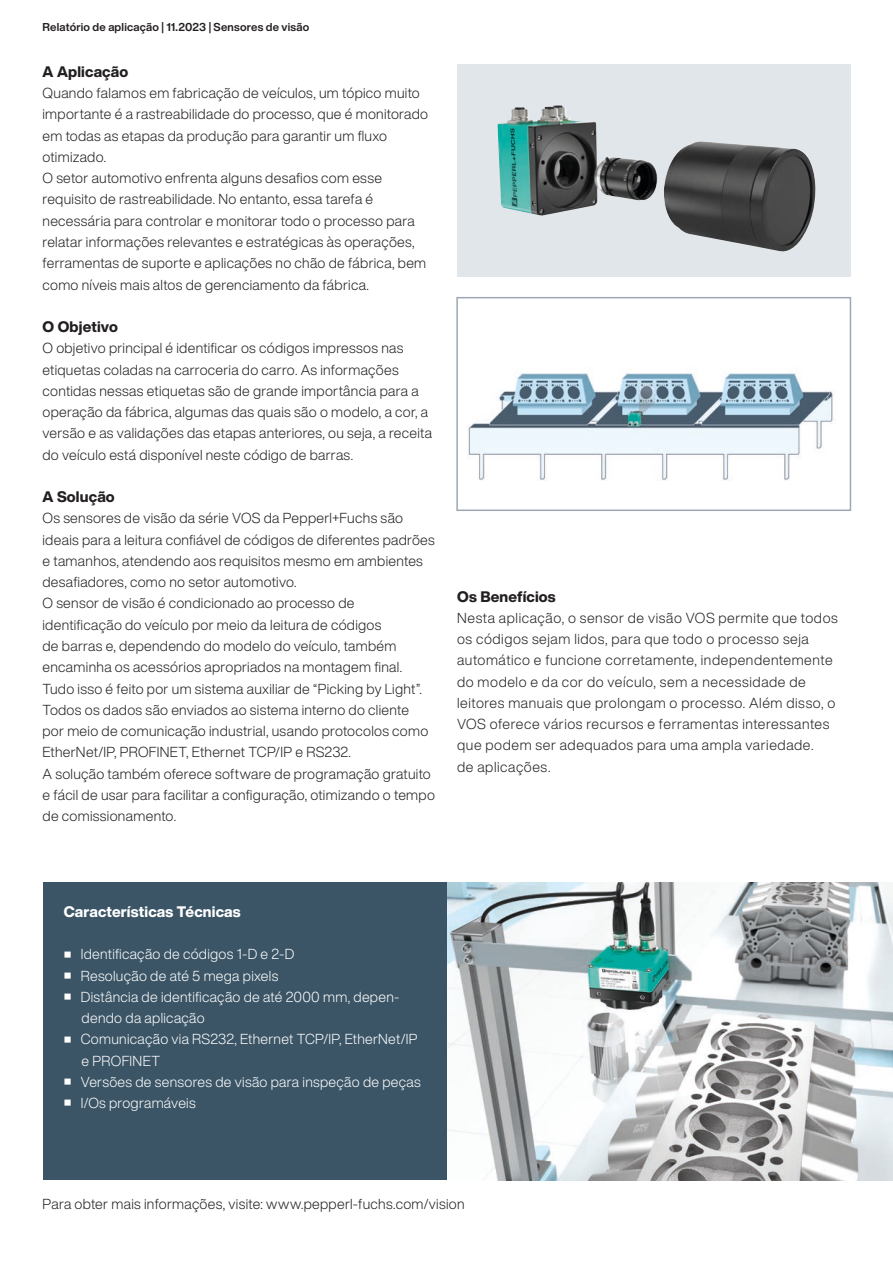
<style>
.page{position:relative;width:893px;height:1263px;background:#fff}
.page>*{position:absolute;margin:0;border:0;box-sizing:border-box;transform-origin:0 0}
.t1{font:800 15px "Helvetica Now Display";letter-spacing:.01em;color:#231f20}
.t2{font:800 15px "Helvetica Now Display";letter-spacing:.01em;color:#fff}
.t3{font:300 14.25px/21.3px "Helvetica Now Display";letter-spacing:.02em;color:#231f20}
.t4{font:300 14.25px/21.3px "Helvetica Now Display";letter-spacing:.04em;color:#231f20}
.t5{font:300 14.25px/21.3px "Helvetica Now Display";letter-spacing:.02em;color:#fff}
.t6{font:700 11.25px "Helvetica Now Display";letter-spacing:.02em;color:#231f20}
</style>
<div class="page">
<div style="left:457px;top:64px;width:393px;height:212px;background:#e1e6ea"></div>
<img style="left:497px;top:105px;width:319px;height:147px">
<img style="left:468px;top:373px;width:365px;height:107px">
<div style="left:456px;top:297px;width:395px;height:214px;border:2px solid #9da8b5"></div>
<img style="left:446px;top:882px;width:447px;height:298px">
<div style="left:43px;top:882px;width:403px;height:298px;background:#3b5566"></div>
<p class="t6" style="left:43px;top:19px;width:268px">Relatório de aplicação | 11.2023 | Sensores de visão</p>
<p class="t1" style="left:43px;top:61px;width:87px">A Aplicação</p>
<p class="t3" style="left:43px;top:82px;width:387px">Quando falamos em fabricação de veículos, um tópico muito importante é a rastreabilidade do processo, que é monitorado em todas as etapas da produção para garantir um fluxo otimizado.<br>O setor automotivo enfrenta alguns desafios com esse requisito de rastreabilidade. No entanto, essa tarefa é necessária para controlar e monitorar todo o processo para relatar informações relevantes e estratégicas às operações, ferramentas de suporte e aplicações no chão de fábrica, bem como níveis mais altos de gerenciamento da fábrica.</p>
<p class="t1" style="left:43px;top:316px;width:77px">O Objetivo</p>
<p class="t3" style="left:43px;top:337px;width:391px">O objetivo principal é identificar os códigos impressos nas etiquetas coladas na carroceria do carro. As informações contidas nessas etiquetas são de grande importância para a operação da fábrica, algumas das quais são o modelo, a cor, a versão e as validações das etapas anteriores, ou seja, a receita do veículo está disponível neste código de barras.</p>
<p class="t1" style="left:43px;top:486px;width:74px">A Solução</p>
<p class="t3" style="left:43px;top:508px;width:394px">Os sensores de visão da série VOS da Pepperl+Fuchs são ideais para a leitura confiável de códigos de diferentes padrões e tamanhos, atendendo aos requisitos mesmo em ambientes desafiadores, como no setor automotivo.<br>O sensor de visão é condicionado ao processo de identificação do veículo por meio da leitura de códigos<br>de barras e, dependendo do modelo do veículo, também encaminha os acessórios apropriados na montagem final.<br>Tudo isso é feito por um sistema auxiliar de “Picking by Light”.<br>Todos os dados são enviados ao sistema interno do cliente<br>por meio de comunicação industrial, usando protocolos como EtherNet/IP, PROFINET, Ethernet TCP/IP e RS232.<br>A solução também oferece software de programação gratuito e fácil de usar para facilitar a configuração, otimizando o tempo de comissionamento.</p>
<p class="t1" style="left:457px;top:586px;width:100px">Os Benefícios</p>
<p class="t4" style="left:457px;top:607px;width:382px">Nesta aplicação, o sensor de visão VOS permite que todos os códigos sejam lidos, para que todo o processo seja automático e funcione corretamente, independentemente do modelo e da cor do veículo, sem a necessidade de leitores manuais que prolongam o processo. Além disso, o VOS oferece vários recursos e ferramentas interessantes que podem ser adequados para uma ampla variedade.<br>de aplicações.</p>
<p class="t2" style="left:64px;top:901px;width:178px">Características Técnicas</p>
<p class="t5" style="left:65px;top:943px;width:231px"><sup>■</sup> Identificação de códigos 1-D e 2-D</p>
<p class="t5" style="left:65px;top:965px;width:215px"><sup>■</sup> Resolução de até 5 mega pixels</p>
<p class="t5" style="left:82px;top:986px;width:319px;text-indent:-17px"><sup>■</sup> Distância de identificação de até 2000 mm, depen&shy;dendo da aplicação</p>
<p class="t5" style="left:82px;top:1028px;width:338px;text-indent:-17px"><sup>■</sup> Comunicação via RS232, Ethernet TCP/IP, EtherNet/IP e PROFINET</p>
<p class="t5" style="left:65px;top:1071px;width:358px"><sup>■</sup> Versões de sensores de visão para inspeção de peças</p>
<p class="t5" style="left:65px;top:1092px;width:133px"><sup>■</sup> I/Os programáveis</p>
<p class="t3" style="left:43px;top:1193px;width:423px">Para obter mais informações, visite: www.pepperl-fuchs.com/vision</p>
</div>
